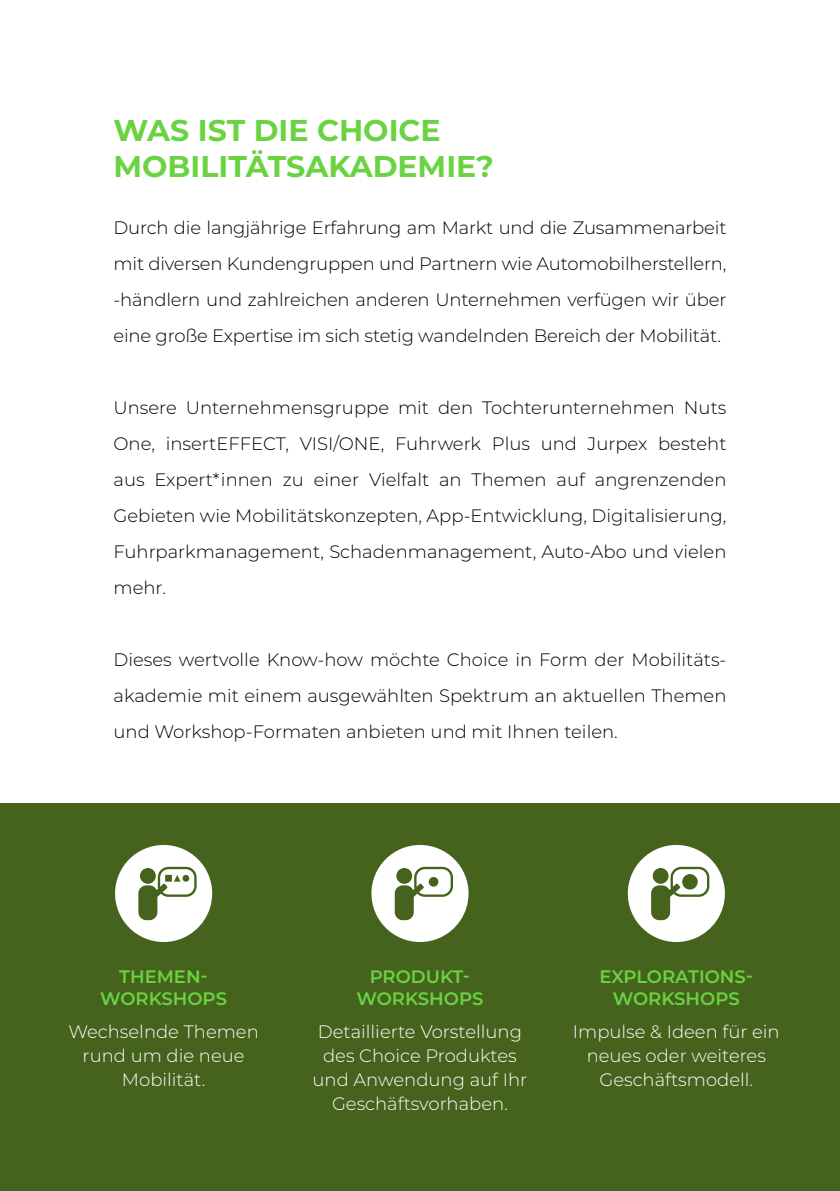
<style>
.page{position:relative;width:840px;height:1191px;background:#fff}
.page>*{position:absolute;margin:0;border:0;box-sizing:border-box;transform-origin:0 0}
.t1{font:700 30px/36px "Montserrat";color:#6ad341}
.t2{font:300 18px/36px "Montserrat";color:#000;text-align:justify}
.t3{font:300 18px/24px "Montserrat";color:#fff;text-align:center}
.t4{font:600 18px/22px "Montserrat";color:#6ad341;text-align:center}
</style>
<div class="page">
<div style="left:0;top:803px;width:839px;height:388px;background:#45631d"></div>
<svg style="left:627px;top:845px;width:97px;height:97px"></svg>
<svg style="left:115px;top:845px;width:97px;height:97px"></svg>
<svg style="left:371px;top:845px;width:97px;height:97px"></svg>
<h1 class="t1" style="left:113px;top:110px;width:381px">WAS IST DIE CHOICE<br>MOBILITÄTSAKADEMIE?</h1>
<p class="t2" style="left:113px;top:209px;width:614px">Durch die langjährige Erfahrung am Markt und die Zusammenarbeit mit diversen Kundengruppen und Partnern wie Automobilherstellern, -händlern und zahlreichen anderen Unternehmen verfügen wir über eine große Expertise im sich stetig wandelnden Bereich der Mobilität.</p>
<p class="t2" style="left:113px;top:389px;width:614px">Unsere Unternehmensgruppe mit den Tochterunternehmen Nuts One, insertEFFECT, VISI/ONE, Fuhrwerk Plus und Jurpex besteht aus Expert*innen zu einer Vielfalt an Themen auf angrenzenden Gebieten wie Mobilitätskonzepten, App-Entwicklung, Digitalisierung, Fuhrparkmanagement, Schadenmanagement, Auto-Abo und vielen mehr.</p>
<p class="t2" style="left:113px;top:641px;width:614px">Dieses wertvolle Know-how möchte Choice in Form der Mobilitäts&shy;akademie mit einem ausgewählten Spektrum an aktuellen Themen und Workshop-Formaten anbieten und mit Ihnen teilen.</p>
<p class="t4" style="left:100px;top:965px;width:128px">THEMEN-<br>WORKSHOPS</p>
<p class="t3" style="left:68px;top:1019px;width:192px">Wechselnde Themen rund um die neue<br>Mobilität.</p>
<p class="t4" style="left:356px;top:965px;width:128px">PRODUKT-<br>WORKSHOPS</p>
<p class="t3" style="left:312px;top:1019px;width:216px">Detaillierte Vorstellung des Choice Produktes und Anwendung auf Ihr<br>Geschäftsvorhaben.</p>
<p class="t4" style="left:599px;top:965px;width:155px">EXPLORATIONS-<br>WORKSHOPS</p>
<p class="t3" style="left:572px;top:1019px;width:208px">Impulse &amp; Ideen für ein neues oder weiteres<br>Geschäftsmodell.</p>
</div>
